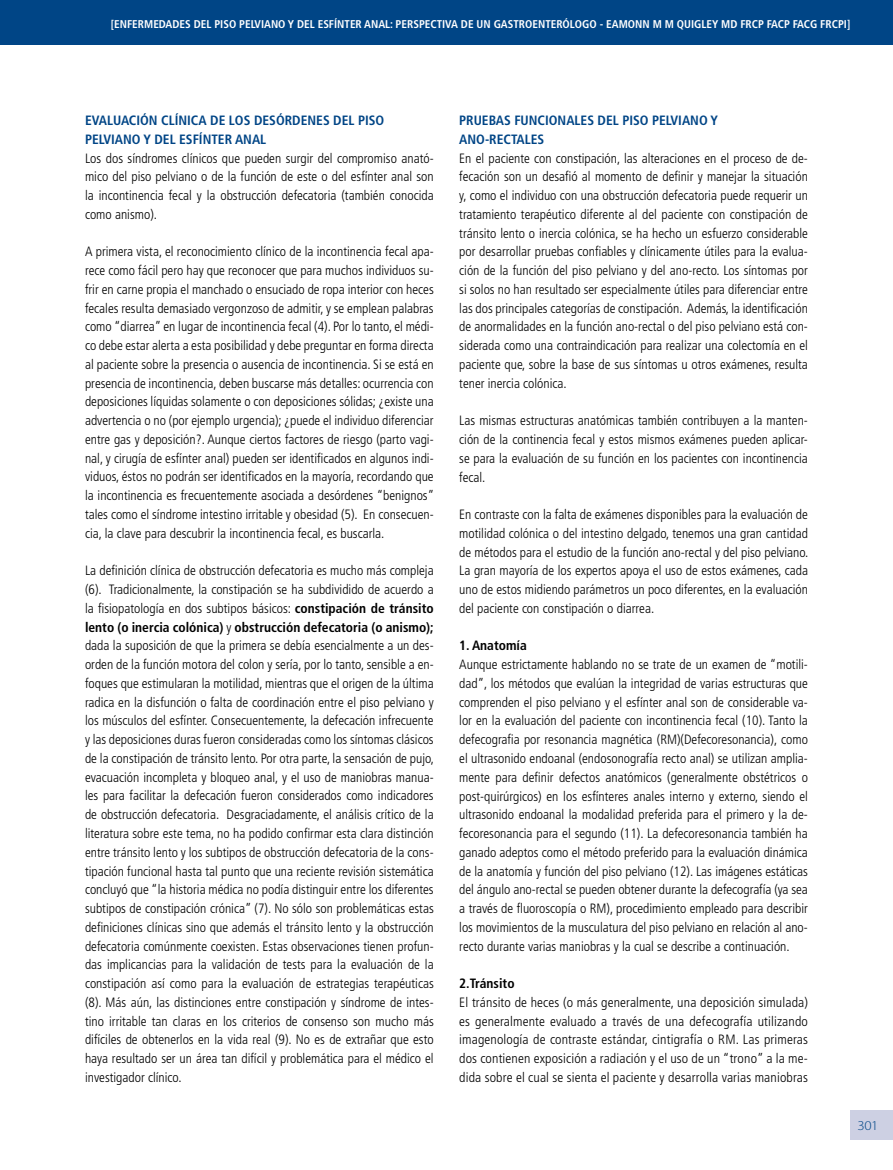
<style>
.page{position:relative;width:893px;height:1170px;background:#fff}
.page>*{position:absolute;margin:0;border:0;box-sizing:border-box;transform-origin:0 0}
.t1{font:300 condensed 13.5px/18.8px "Frutiger";color:#000;text-align:justify}
.t2{font:700 condensed 13.5px/18.8px "Frutiger";color:#004586}
.t3{font:700 condensed 13.5px "Frutiger";color:#000}
.t4{font:300 13.5px "Myriad Pro";color:#004586;scale:1.1 1}
.t5{font:700 condensed 11.25px "Frutiger";color:#fff}
.s1{font-weight:700}
</style>
<div class="page">
<div style="left:850px;top:1110px;width:43px;height:30px;background:#cdd0e3"></div>
<div style="left:0;top:0;width:893px;height:44px;background:#004586"></div>
<p class="t5" style="left:111px;top:17px;width:510px">[ENFERMEDADES DEL PISO PELVIANO Y DEL ESFÍNTER ANAL: PERSPECTIVA DE UN GASTROENTERÓLOGO - Eamonn</p>
<p class="t5" style="left:653px;top:17px;width:39px">M M Quigley</p>
<p class="t5" style="left:721px;top:17px;width:131px">MD FRCP FACP FACG FRCPI]</p>
<p class="t2" style="left:85px;top:111px;width:301px">EVALUACIÓN CLÍNICA DE LOS DESÓRDENES DEL PISO<br>PELVIANO Y DEL ESFÍNTER ANAL</p>
<p class="t1" style="left:85px;top:149px;width:350px">Los dos síndromes clínicos que pueden surgir del compromiso anató&shy;mico del piso pelviano o de la función de este o del esfínter anal son la incontinencia fecal y la obstrucción defecatoria (también conocida como anismo).</p>
<p class="t1" style="left:85px;top:242px;width:351px">A primera vista, el reconocimiento clínico de la incontinencia fecal apa&shy;rece como fácil pero hay que reconocer que para muchos individuos su&shy;frir en carne propia el manchado o ensuciado de ropa interior con heces fecales resulta demasiado vergonzoso de admitir, y se emplean palabras como “diarrea” en lugar de incontinencia fecal (4). Por lo tanto, el médi&shy;co debe estar alerta a esta posibilidad y debe preguntar en forma directa al paciente sobre la presencia o ausencia de incontinencia. Si se está en presencia de incontinencia, deben buscarse más detalles: ocurrencia con deposiciones líquidas solamente o con deposiciones sólidas; ¿existe una advertencia o no (por ejemplo urgencia); ¿puede el individuo diferenciar entre gas y deposición?. Aunque ciertos factores de riesgo (parto vagi&shy;nal, y cirugía de esfínter anal) pueden ser identificados en algunos indi&shy;viduos, éstos no podrán ser identificados en la mayoría, recordando que la incontinencia es frecuentemente asociada a desórdenes “benignos” tales como el síndrome intestino irritable y obesidad (5). En consecuen&shy;cia, la clave para descubrir la incontinencia fecal, es buscarla.</p>
<p class="t1" style="left:85px;top:561px;width:351px">La definición clínica de obstrucción defecatoria es mucho más compleja (6). Tradicionalmente, la constipación se ha subdividido de acuerdo a la fisiopatología en dos subtipos básicos: <span class="s1">constipación de tránsito lento (o inercia colónica)</span> y <span class="s1">obstrucción defecatoria (o anismo); </span>dada la suposición de que la primera se debía esencialmente a un des&shy;orden de la función motora del colon y sería, por lo tanto, sensible a en&shy;foques que estimularan la motilidad, mientras que el origen de la última radica en la disfunción o falta de coordinación entre el piso pelviano y los músculos del esfínter. Consecuentemente, la defecación infrecuente y las deposiciones duras fueron consideradas como los síntomas clásicos de la constipación de tránsito lento. Por otra parte, la sensación de pujo, evacuación incompleta y bloqueo anal, y el uso de maniobras manua&shy;les para facilitar la defecación fueron considerados como indicadores de obstrucción defecatoria. Desgraciadamente, el análisis crítico de la literatura sobre este tema, no ha podido confirmar esta clara distinción entre tránsito lento y los subtipos de obstrucción defecatoria de la cons&shy;tipación funcional hasta tal punto que una reciente revisión sistemática concluyó que “la historia médica no podía distinguir entre los diferentes subtipos de constipación crónica” (7). No sólo son problemáticas estas definiciones clínicas sino que además el tránsito lento y la obstrucción defecatoria comúnmente coexisten. Estas observaciones tienen profun&shy;das implicancias para la validación de tests para la evaluación de la constipación así como para la evaluación de estrategias terapéuticas (8). Más aún, las distinciones entre constipación y síndrome de intes&shy;tino irritable tan claras en los criterios de consenso son mucho más difíciles de obtenerlos en la vida real (9). No es de extrañar que esto haya resultado ser un área tan difícil y problemática para el médico el investigador clínico.</p>
<p class="t2" style="left:459px;top:111px;width:260px">PRUEBAS FUNCIONALES DEL PISO PELVIANO Y<br>ANO-RECTALES</p>
<p class="t1" style="left:459px;top:149px;width:350px">En el paciente con constipación, las alteraciones en el proceso de de&shy;fecación son un desafió al momento de definir y manejar la situación y, como el individuo con una obstrucción defecatoria puede requerir un tratamiento terapéutico diferente al del paciente con constipación de tránsito lento o inercia colónica, se ha hecho un esfuerzo considerable por desarrollar pruebas confiables y clínicamente útiles para la evalua&shy;ción de la función del piso pelviano y del ano-recto. Los síntomas por si solos no han resultado ser especialmente útiles para diferenciar entre las dos principales categorías de constipación. Además, la identificación de anormalidades en la función ano-rectal o del piso pelviano está con&shy;siderada como una contraindicación para realizar una colectomía en el paciente que, sobre la base de sus síntomas u otros exámenes, resulta tener inercia colónica.</p>
<p class="t1" style="left:459px;top:411px;width:350px">Las mismas estructuras anatómicas también contribuyen a la manten&shy;ción de la continencia fecal y estos mismos exámenes pueden aplicar&shy;se para la evaluación de su función en los pacientes con incontinencia fecal.</p>
<p class="t1" style="left:459px;top:505px;width:351px">En contraste con la falta de exámenes disponibles para la evaluación de motilidad colónica o del intestino delgado, tenemos una gran cantidad de métodos para el estudio de la función ano-rectal y del piso pelviano.<br>La gran mayoría de los expertos apoya el uso de estos exámenes, cada uno de estos midiendo parámetros un poco diferentes, en la evaluación del paciente con constipación o diarrea.</p>
<p class="t3" style="left:459px;top:637px;width:69px">1. Anatomía</p>
<p class="t1" style="left:459px;top:655px;width:350px">Aunque estrictamente hablando no se trate de un examen de “motili&shy;dad”, los métodos que evalúan la integridad de varias estructuras que comprenden el piso pelviano y el esfínter anal son de considerable va&shy;lor en la evaluación del paciente con incontinencia fecal (10). Tanto la defecografia por resonancia magnética (RM)(Defecoresonancia), como el ultrasonido endoanal (endosonografía recto anal) se utilizan amplia&shy;mente para definir defectos anatómicos (generalmente obstétricos o post-quirúrgicos) en los esfínteres anales interno y externo, siendo el ultrasonido endoanal la modalidad preferida para el primero y la de&shy;fecoresonancia para el segundo (11). La defecoresonancia también ha ganado adeptos como el método preferido para la evaluación dinámica de la anatomía y función del piso pelviano (12). Las imágenes estáticas del ángulo ano-rectal se pueden obtener durante la defecografía (ya sea a través de fluoroscopía o RM), procedimiento empleado para describir los movimientos de la musculatura del piso pelviano en relación al ano&shy;recto durante varias maniobras y la cual se describe a continuación.</p>
<p class="t3" style="left:459px;top:975px;width:57px">2.Tránsito</p>
<p class="t1" style="left:459px;top:992px;width:350px">El tránsito de heces (o más generalmente, una deposición simulada) es generalmente evaluado a través de una defecografía utilizando imagenología de contraste estándar, cintigrafía o RM. Las primeras dos contienen exposición a radiación y el uso de un “trono” a la me&shy;dida sobre el cual se sienta el paciente y desarrolla varias maniobras</p>
<p class="t4" style="left:857px;top:1117px;width:21px">301</p>
</div>
